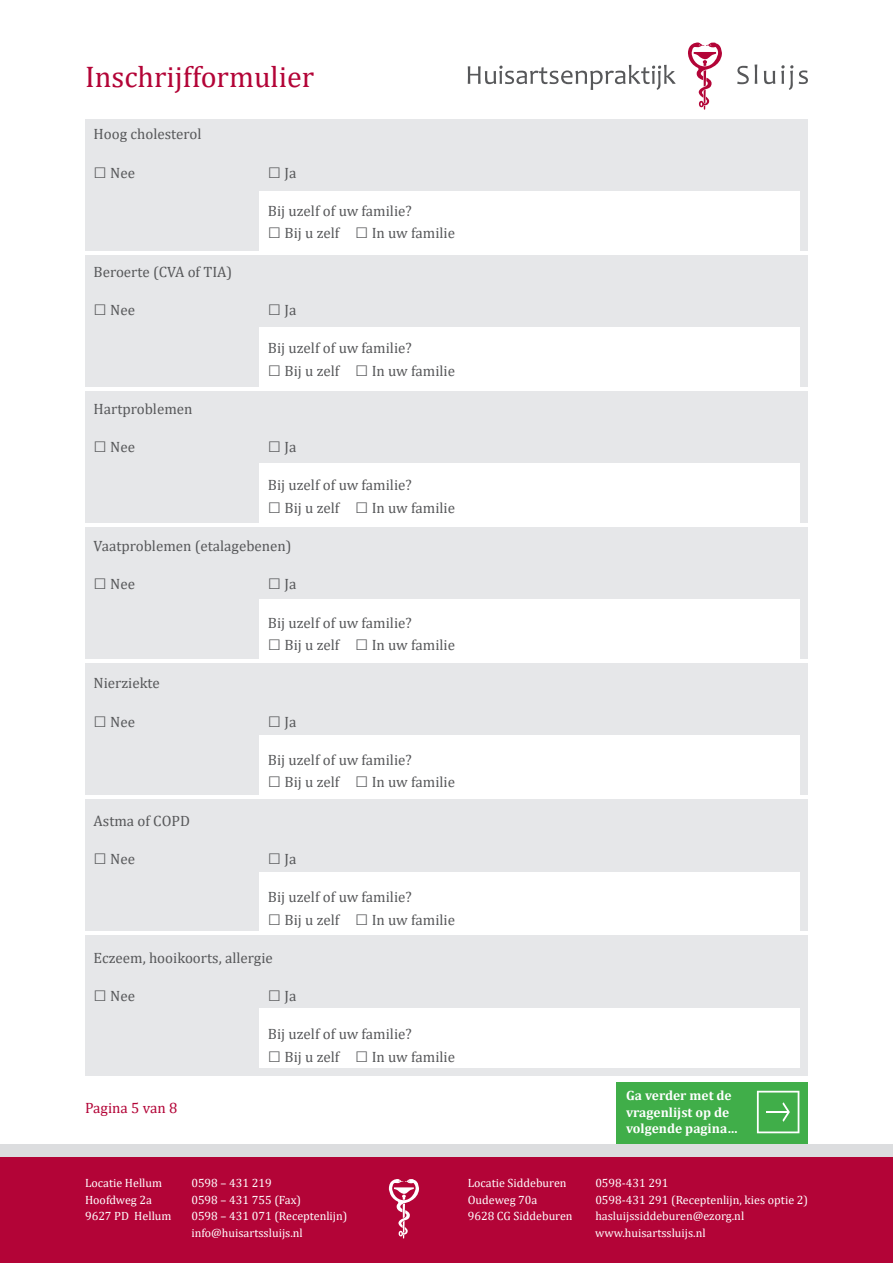
<style>
.page{position:relative;width:893px;height:1263px;background:#fff}
.page>*{position:absolute;margin:0;border:0;box-sizing:border-box;transform-origin:0 0}
.t1{font:30px "Cambria";color:#b30437}
.t2{font:15px "Cambria";color:#57585a}
.t3{font:15px "Cambria";color:#b30437}
.t4{font:700 13.5px/16.5px "Cambria";color:#fff}
.t5{font:12px/16.5px "Cambria";color:#fff}
.s1{font-family:"Arial";font-size:22.5px}
</style>
<div class="page">
<div style="left:85px;top:119px;width:723px;height:132px;background:#e6e7e9"></div>
<div style="left:259px;top:191px;width:540px;height:60px;background:#fff"></div>
<svg style="left:688px;top:42px;width:34px;height:68px"></svg>
<svg style="left:737px;top:64px;width:20px;height:20px"></svg>
<svg style="left:764px;top:71px;width:11px;height:13px"></svg>
<svg style="left:781px;top:65px;width:12px;height:25px"></svg>
<svg style="left:799px;top:70px;width:9px;height:14px"></svg>
<svg style="left:468px;top:65px;width:208px;height:25px"></svg>
<div style="left:617px;top:1082px;width:191px;height:62px;background:#40ae49"></div>
<svg style="left:757px;top:1091px;width:42px;height:42px"></svg>
<div style="left:85px;top:255px;width:723px;height:132px;background:#e6e7e9"></div>
<div style="left:259px;top:327px;width:540px;height:60px;background:#fff"></div>
<div style="left:85px;top:391px;width:723px;height:132px;background:#e6e7e9"></div>
<div style="left:259px;top:463px;width:540px;height:60px;background:#fff"></div>
<div style="left:85px;top:527px;width:723px;height:132px;background:#e6e7e9"></div>
<div style="left:259px;top:600px;width:540px;height:59px;background:#fff"></div>
<div style="left:85px;top:663px;width:723px;height:132px;background:#e6e7e9"></div>
<div style="left:259px;top:736px;width:540px;height:59px;background:#fff"></div>
<div style="left:85px;top:799px;width:723px;height:132px;background:#e6e7e9"></div>
<div style="left:259px;top:872px;width:540px;height:59px;background:#fff"></div>
<div style="left:85px;top:935px;width:723px;height:141px;background:#e6e7e9"></div>
<div style="left:259px;top:1008px;width:540px;height:59px;background:#fff"></div>
<div style="left:0;top:1157px;width:893px;height:106px;background:#b30437"></div>
<div style="left:0;top:1144px;width:893px;height:13px;background:#dcdddf"></div>
<svg style="left:389px;top:1179px;width:30px;height:59px"></svg>
<h1 class="t1" style="left:85px;top:59px;width:231px">Inschrijfformulier</h1>
<p class="t2" style="left:94px;top:125px;width:109px">Hoog cholesterol</p>
<p class="t2" style="left:94px;top:164px;width:43px"><span class="s1">□</span> Nee</p>
<p class="t2" style="left:268px;top:164px;width:30px"><span class="s1">□</span> Ja</p>
<p class="t2" style="left:268px;top:202px;width:145px">Bij uzelf of uw familie?</p>
<p class="t2" style="left:268px;top:224px;width:189px"><span class="s1">□</span> Bij u zelf <span class="s1">□</span> In uw familie</p>
<p class="t2" style="left:94px;top:263px;width:140px">Beroerte (CVA of TIA)</p>
<p class="t2" style="left:94px;top:301px;width:43px"><span class="s1">□</span> Nee</p>
<p class="t2" style="left:268px;top:301px;width:30px"><span class="s1">□</span> Ja</p>
<p class="t2" style="left:268px;top:339px;width:145px">Bij uzelf of uw familie?</p>
<p class="t2" style="left:268px;top:362px;width:189px"><span class="s1">□</span> Bij u zelf <span class="s1">□</span> In uw familie</p>
<p class="t2" style="left:94px;top:400px;width:100px">Hartproblemen</p>
<p class="t2" style="left:94px;top:438px;width:43px"><span class="s1">□</span> Nee</p>
<p class="t2" style="left:268px;top:438px;width:30px"><span class="s1">□</span> Ja</p>
<p class="t2" style="left:268px;top:476px;width:145px">Bij uzelf of uw familie?</p>
<p class="t2" style="left:268px;top:499px;width:189px"><span class="s1">□</span> Bij u zelf <span class="s1">□</span> In uw familie</p>
<p class="t2" style="left:94px;top:537px;width:200px">Vaatproblemen (etalagebenen)</p>
<p class="t2" style="left:94px;top:575px;width:43px"><span class="s1">□</span> Nee</p>
<p class="t2" style="left:268px;top:575px;width:30px"><span class="s1">□</span> Ja</p>
<p class="t2" style="left:268px;top:614px;width:145px">Bij uzelf of uw familie?</p>
<p class="t2" style="left:268px;top:636px;width:189px"><span class="s1">□</span> Bij u zelf <span class="s1">□</span> In uw familie</p>
<p class="t2" style="left:94px;top:674px;width:68px">Nierziekte</p>
<p class="t2" style="left:94px;top:713px;width:43px"><span class="s1">□</span> Nee</p>
<p class="t2" style="left:268px;top:713px;width:30px"><span class="s1">□</span> Ja</p>
<p class="t2" style="left:268px;top:751px;width:145px">Bij uzelf of uw familie?</p>
<p class="t2" style="left:268px;top:773px;width:189px"><span class="s1">□</span> Bij u zelf <span class="s1">□</span> In uw familie</p>
<p class="t2" style="left:94px;top:812px;width:98px">Astma of COPD</p>
<p class="t2" style="left:94px;top:850px;width:43px"><span class="s1">□</span> Nee</p>
<p class="t2" style="left:268px;top:850px;width:30px"><span class="s1">□</span> Ja</p>
<p class="t2" style="left:268px;top:888px;width:145px">Bij uzelf of uw familie?</p>
<p class="t2" style="left:268px;top:911px;width:189px"><span class="s1">□</span> Bij u zelf <span class="s1">□</span> In uw familie</p>
<p class="t2" style="left:94px;top:949px;width:181px">Eczeem, hooikoorts, allergie</p>
<p class="t2" style="left:94px;top:987px;width:43px"><span class="s1">□</span> Nee</p>
<p class="t2" style="left:268px;top:987px;width:30px"><span class="s1">□</span> Ja</p>
<p class="t2" style="left:268px;top:1025px;width:145px">Bij uzelf of uw familie?</p>
<p class="t2" style="left:268px;top:1048px;width:189px"><span class="s1">□</span> Bij u zelf <span class="s1">□</span> In uw familie</p>
<p class="t3" style="left:85px;top:1099px;width:94px">Pagina 5 van 8</p>
<p class="t4" style="left:626px;top:1087px;width:113px">Ga verder met de vragenlijst op de volgende pagina…</p>
<p class="t5" style="left:85px;top:1175px;width:88px">Locatie Hellum<br>Hoofdweg 2a<br>9627 PD Hellum</p>
<p class="t5" style="left:191px;top:1175px;width:158px">0598 – 431 219<br>0598 – 431 755 (Fax)<br>0598 – 431 071 (Receptenlijn) info@huisartssluijs.nl</p>
<p class="t5" style="left:468px;top:1175px;width:106px">Locatie Siddeburen<br>Oudeweg 70a<br>9628 CG Siddeburen</p>
<p class="t5" style="left:595px;top:1175px;width:214px">0598-431 291<br>0598-431 291 (Receptenlijn, kies optie 2) hasluijssiddeburen@ezorg.nl www.huisartssluijs.nl</p>
</div>
